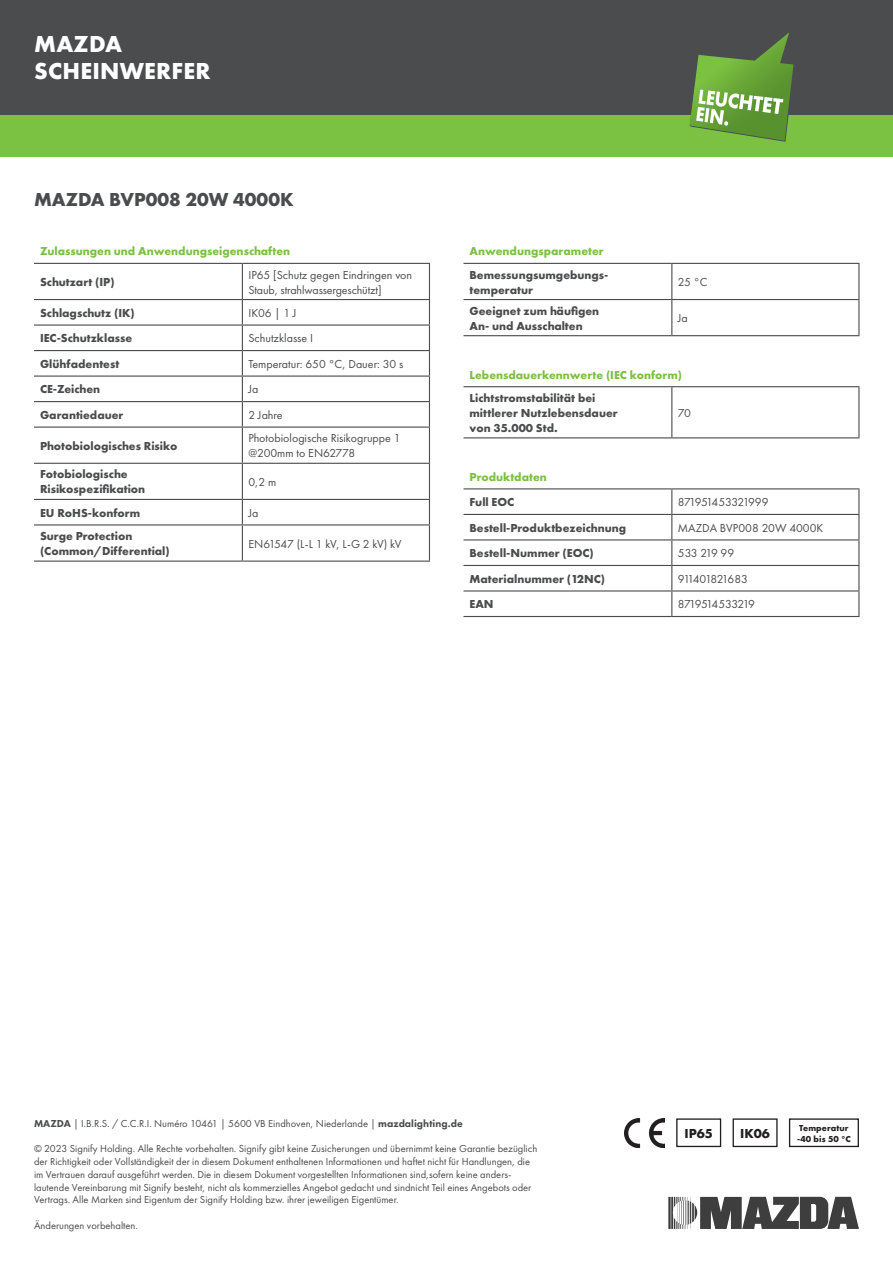
<style>
.page{position:relative;width:893px;height:1263px;background:#fff}
.page>*{position:absolute;margin:0;border:0;box-sizing:border-box;transform-origin:0 0}
.t1{font:700 24px/27px "Futura PT";letter-spacing:.01em;color:#fff}
.Headline_13{font:700 19.5px "Futura PT";color:#4b4c4d}
.t2{font:700 13.5px "Futura PT";color:#231f20}
.Copy_9_bold{font:700 12px/15px "Futura PT";color:#4b4c4d}
.Copy_9{font:12px/15px "Futura PT";color:#4b4c4d}
.Copy_9_bold_green{font:700 12px "Futura PT";color:#7bc142}
.Copy_9-2{font:12px "Futura PT";letter-spacing:-.035em;color:#4b4c4d}
.Copy_9-3{font:12px "Futura PT";letter-spacing:-.05em;color:#4b4c4d}
.Copy_9-4{font:12px "Futura PT";letter-spacing:-.08em;color:#4b4c4d}
.Copy_9-5{font:12px "Futura PT";letter-spacing:-.1em;color:#4b4c4d}
.t3{font:10.5px/12.8px "Futura PT";color:#4b4c4d}
.t4{font:700 9px/10.6px "Futura PT";letter-spacing:.01em;color:#231f20}
.s1{font-weight:800}
</style>
<div class="page">
<svg style="left:668px;top:1197px;width:191px;height:32px"></svg>
<div style="left:0;top:60px;width:893px;height:97px;background:#7bc142"></div>
<div style="left:0;top:0;width:893px;height:115px;background:#4b4c4d"></div>
<svg style="left:690px;top:32px;width:104px;height:110px"></svg>
<div style="left:676px;top:1118px;width:45px;height:29px;border:1px solid #231f20"></div>
<div style="left:789px;top:1118px;width:70px;height:29px;border:1px solid #231f20"></div>
<img style="left:625px;top:1118px;width:40px;height:29px">
<div style="left:733px;top:1118px;width:45px;height:29px;border:1px solid #231f20"></div>
<hr style="left:34px;top:263px;width:208px;height:1px;background:#4b4c4d">
<hr style="left:242px;top:263px;width:188px;height:1px;background:#4b4c4d">
<hr style="left:34px;top:299px;width:208px;height:1px;background:#4b4c4d">
<hr style="left:34px;top:324px;width:208px;height:2px;background:#4b4c4d">
<hr style="left:34px;top:350px;width:208px;height:1px;background:#4b4c4d">
<hr style="left:34px;top:375px;width:208px;height:2px;background:#4b4c4d">
<hr style="left:34px;top:401px;width:208px;height:1px;background:#4b4c4d">
<hr style="left:34px;top:426px;width:208px;height:2px;background:#4b4c4d">
<hr style="left:34px;top:463px;width:208px;height:1px;background:#4b4c4d">
<hr style="left:34px;top:499px;width:208px;height:1px;background:#4b4c4d">
<hr style="left:34px;top:524px;width:208px;height:1px;background:#4b4c4d">
<hr style="left:34px;top:560px;width:208px;height:2px;background:#4b4c4d">
<hr style="left:242px;top:299px;width:188px;height:1px;background:#4b4c4d">
<hr style="left:242px;top:324px;width:188px;height:2px;background:#4b4c4d">
<hr style="left:242px;top:350px;width:188px;height:1px;background:#4b4c4d">
<hr style="left:242px;top:375px;width:188px;height:2px;background:#4b4c4d">
<hr style="left:242px;top:401px;width:188px;height:1px;background:#4b4c4d">
<hr style="left:242px;top:426px;width:188px;height:2px;background:#4b4c4d">
<hr style="left:242px;top:463px;width:188px;height:1px;background:#4b4c4d">
<hr style="left:242px;top:499px;width:188px;height:1px;background:#4b4c4d">
<hr style="left:242px;top:524px;width:188px;height:1px;background:#4b4c4d">
<hr style="left:242px;top:560px;width:188px;height:2px;background:#4b4c4d">
<hr style="left:242px;top:264px;width:1px;height:35px;background:#4b4c4d">
<hr style="left:429px;top:264px;width:1px;height:35px;background:#4b4c4d">
<svg style="left:242px;top:300px;width:1px;height:126px"></svg>
<svg style="left:429px;top:300px;width:1px;height:126px"></svg>
<hr style="left:242px;top:428px;width:1px;height:35px;background:#4b4c4d">
<hr style="left:429px;top:428px;width:1px;height:35px;background:#4b4c4d">
<hr style="left:242px;top:464px;width:1px;height:35px;background:#4b4c4d">
<hr style="left:429px;top:464px;width:1px;height:35px;background:#4b4c4d">
<svg style="left:242px;top:500px;width:1px;height:24px"></svg>
<svg style="left:429px;top:500px;width:1px;height:24px"></svg>
<hr style="left:242px;top:525px;width:1px;height:35px;background:#4b4c4d">
<hr style="left:429px;top:525px;width:1px;height:35px;background:#4b4c4d">
<hr style="left:463px;top:263px;width:209px;height:1px;background:#4b4c4d">
<hr style="left:672px;top:263px;width:187px;height:1px;background:#4b4c4d">
<hr style="left:463px;top:299px;width:209px;height:1px;background:#4b4c4d">
<hr style="left:463px;top:335px;width:209px;height:1px;background:#4b4c4d">
<hr style="left:463px;top:386px;width:209px;height:1px;background:#4b4c4d">
<hr style="left:463px;top:437px;width:209px;height:1px;background:#4b4c4d">
<hr style="left:463px;top:488px;width:209px;height:1px;background:#4b4c4d">
<hr style="left:672px;top:488px;width:187px;height:1px;background:#4b4c4d">
<hr style="left:463px;top:514px;width:209px;height:1px;background:#4b4c4d">
<hr style="left:463px;top:539px;width:209px;height:1px;background:#4b4c4d">
<hr style="left:463px;top:565px;width:209px;height:1px;background:#4b4c4d">
<hr style="left:463px;top:590px;width:209px;height:1px;background:#4b4c4d">
<hr style="left:463px;top:616px;width:209px;height:1px;background:#4b4c4d">
<hr style="left:672px;top:299px;width:187px;height:1px;background:#4b4c4d">
<hr style="left:672px;top:335px;width:187px;height:1px;background:#4b4c4d">
<hr style="left:672px;top:386px;width:187px;height:1px;background:#4b4c4d">
<hr style="left:672px;top:437px;width:187px;height:1px;background:#4b4c4d">
<hr style="left:672px;top:514px;width:187px;height:1px;background:#4b4c4d">
<hr style="left:672px;top:539px;width:187px;height:1px;background:#4b4c4d">
<hr style="left:672px;top:565px;width:187px;height:1px;background:#4b4c4d">
<hr style="left:672px;top:590px;width:187px;height:1px;background:#4b4c4d">
<hr style="left:672px;top:616px;width:187px;height:1px;background:#4b4c4d">
<hr style="left:671px;top:264px;width:1px;height:35px;background:#4b4c4d">
<hr style="left:858px;top:264px;width:1px;height:35px;background:#4b4c4d">
<hr style="left:671px;top:300px;width:1px;height:35px;background:#4b4c4d">
<hr style="left:858px;top:300px;width:1px;height:35px;background:#4b4c4d">
<hr style="left:671px;top:387px;width:1px;height:50px;background:#4b4c4d">
<hr style="left:858px;top:387px;width:1px;height:50px;background:#4b4c4d">
<svg style="left:671px;top:489px;width:1px;height:127px"></svg>
<svg style="left:858px;top:489px;width:1px;height:127px"></svg>
<h1 class="t1" style="left:34px;top:30px;width:178px">MAZDA<br>SCHEINWERFER</h1>
<p class="Headline_13" style="left:34px;top:187px;width:261px">MAZDA BVP008 20W 4000K</p>
<p class="Copy_9_bold_green" style="left:40px;top:243px;width:252px">Zulassungen und Anwendungseigenschaften</p>
<p class="Copy_9_bold" style="left:40px;top:274px;width:76px">Schutzart (IP)</p>
<p class="Copy_9" style="left:248px;top:267px;width:165px">IP65 [Schutz gegen Eindringen von<br>Staub, strahlwassergeschützt]</p>
<p class="Copy_9_bold" style="left:40px;top:305px;width:96px">Schlagschutz (IK)</p>
<p class="Copy_9" style="left:248px;top:305px;width:50px">IK06 | 1 J</p>
<p class="Copy_9_bold" style="left:40px;top:331px;width:94px">IEC-Schutzklasse</p>
<p class="Copy_9" style="left:248px;top:331px;width:66px">Schutzklasse I</p>
<p class="Copy_9_bold" style="left:40px;top:356px;width:81px">Glühfadentest</p>
<p class="Copy_9" style="left:248px;top:356px;width:157px">Temperatur: 650 °C, Dauer: 30 s</p>
<p class="Copy_9_bold" style="left:40px;top:382px;width:62px">CE-Zeichen</p>
<p class="Copy_9" style="left:248px;top:382px;width:11px">Ja</p>
<p class="Copy_9_bold" style="left:40px;top:407px;width:85px">Garantiedauer</p>
<p class="Copy_9" style="left:248px;top:407px;width:36px">2 Jahre</p>
<p class="Copy_9_bold" style="left:40px;top:438px;width:139px">Photobiologisches Risiko</p>
<p class="Copy_9" style="left:248px;top:431px;width:154px">Photobiologische Risikogruppe 1 @200mm to EN62778</p>
<p class="Copy_9_bold" style="left:40px;top:467px;width:107px">Fotobiologische<br>Risikospezifikation</p>
<p class="Copy_9" style="left:248px;top:474px;width:29px">0,2 m</p>
<p class="Copy_9_bold" style="left:40px;top:505px;width:102px">EU RoHS-konform</p>
<p class="Copy_9" style="left:248px;top:505px;width:11px">Ja</p>
<p class="Copy_9_bold" style="left:40px;top:528px;width:131px">Surge Protection (Common/Differential)</p>
<p class="Copy_9-2" style="left:248px;top:536px;width:155px">EN61547 (L-L 1 kV, L-G 2 kV) kV</p>
<p class="Copy_9_bold_green" style="left:469px;top:243px;width:136px">Anwendungsparameter</p>
<p class="Copy_9_bold" style="left:469px;top:267px;width:141px">Bemessungsumgebungs&shy;temperatur</p>
<p class="Copy_9" style="left:678px;top:274px;width:31px">25 °C</p>
<p class="Copy_9_bold" style="left:469px;top:303px;width:131px">Geeignet zum häufigen<br>An- und Ausschalten</p>
<p class="Copy_9" style="left:678px;top:311px;width:11px">Ja</p>
<p class="Copy_9_bold_green" style="left:469px;top:367px;width:214px">Lebensdauerkennwerte (IEC konform)</p>
<p class="Copy_9_bold" style="left:469px;top:390px;width:150px">Lichtstromstabilität bei mittlerer Nutzlebensdauer von 35.000 Std.</p>
<p class="Copy_9" style="left:678px;top:405px;width:15px">70</p>
<p class="Copy_9_bold_green" style="left:469px;top:469px;width:79px">Produktdaten</p>
<p class="Copy_9_bold" style="left:469px;top:494px;width:46px">Full EOC</p>
<p class="Copy_9-3" style="left:678px;top:495px;width:92px">871951453321999</p>
<p class="Copy_9_bold" style="left:469px;top:520px;width:158px">Bestell-Produktbezeichnung</p>
<p class="Copy_9" style="left:678px;top:520px;width:147px">MAZDA BVP008 20W 4000K</p>
<p class="Copy_9_bold" style="left:469px;top:545px;width:126px">Bestell-Nummer (EOC)</p>
<p class="Copy_9" style="left:678px;top:546px;width:58px">533 219 99</p>
<p class="Copy_9_bold" style="left:469px;top:571px;width:137px">Materialnummer (12NC)</p>
<p class="Copy_9-5" style="left:678px;top:572px;width:72px">911401821683</p>
<p class="Copy_9_bold" style="left:469px;top:596px;width:26px">EAN</p>
<p class="Copy_9-4" style="left:678px;top:597px;width:79px">8719514533219</p>
<p class="t3" style="left:34px;top:1117px;width:430px"><span class="s1">MAZDA</span> | I.B.R.S. / C.C.R.I. Numéro 10461 | 5600 VB Eindhoven, Niederlande | <span class="s1">mazdalighting.de</span></p>
<p class="t3" style="left:34px;top:1142px;width:505px">© 2023 Signify Holding. Alle Rechte vorbehalten. Signify gibt keine Zusicherungen und übernimmt keine Garantie bezüglich der Richtigkeit oder Vollständigkeit der in diesem Dokument enthaltenen Informationen und haftet nicht für Handlungen, die im Vertrauen darauf ausgeführt werden. Die in diesem Dokument vorgestellten Informationen sind,sofern keine anders&shy;lautende Vereinbarung mit Signify besteht, nicht als kommerzielles Angebot gedacht und sindnicht Teil eines Angebots oder Vertrags. Alle Marken sind Eigentum der Signify Holding bzw. ihrer jeweiligen Eigentümer.</p>
<p class="t3" style="left:34px;top:1219px;width:105px">Änderungen vorbehalten.</p>
<p class="t2" style="left:684px;top:1125px;width:30px">IP65</p>
<p class="t4" style="left:797px;top:1122px;width:55px">Temperatur -40 bis 50 °C</p>
<p class="t2" style="left:740px;top:1125px;width:31px">IK06</p>
</div>
